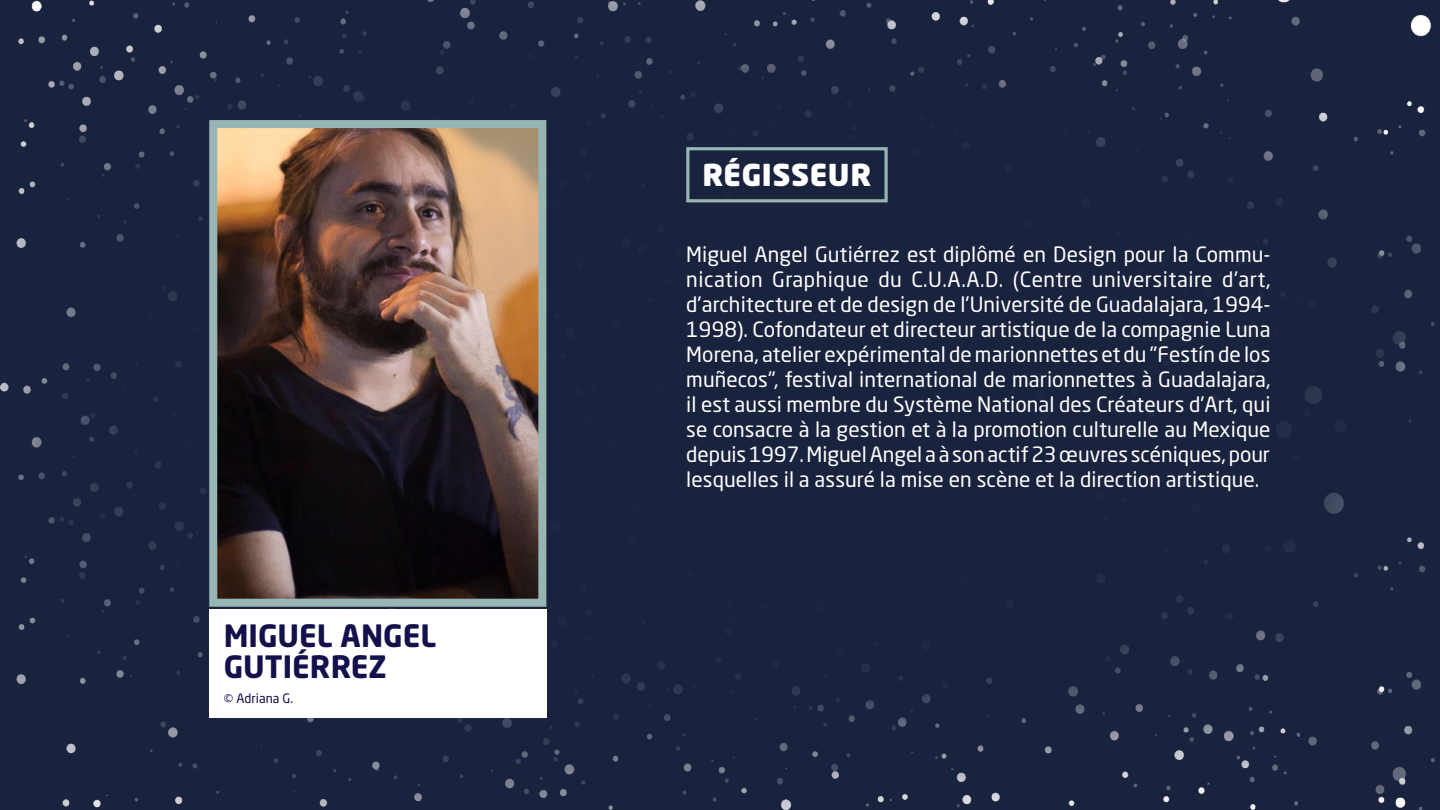
<style>
.page{position:relative;width:1440px;height:810px;background:#19233e}
.page>*{position:absolute;margin:0;border:0;box-sizing:border-box;transform-origin:0 0}
.t1{font:700 30.45px/31.5px "Neo Sans Std";color:#12114b}
.t2{font:900 29.85px "Neo Sans Std";letter-spacing:.02em;color:#fff}
.t3{font:20.85px/25px "Neo Sans Std";letter-spacing:.005em;color:#fff;text-align:justify}
.t4{font:12.83px "Neo Sans Std";color:#12114b}
</style>
<div class="page">
<div style="left:686px;top:147px;width:202px;height:55px;border:3px solid #97b5b3"></div>
<img style="left:218px;top:129px;width:319px;height:469px">
<div style="left:209px;top:120px;width:337px;height:487px;border:8px solid #97b5b3"></div>
<div style="left:209px;top:609px;width:337px;height:109px;background:#fff"></div>
<h1 class="t1" style="left:224px;top:619px;width:214px">MIGUEL ANGEL<br>GUTIÉRREZ</h1>
<p class="t4" style="left:224px;top:691px;width:71px">© Adriana G.</p>
<h2 class="t2" style="left:702px;top:156px;width:171px">RÉGISSEUR</h2>
<p class="t3" style="left:686px;top:241px;width:586px">Miguel Angel Gutiérrez est diplômé en Design pour la Commu&shy;nication Graphique du C.U.A.A.D. (Centre universitaire d'art, d'architecture et de design de l'Université de Guadalajara, 1994- 1998). Cofondateur et directeur artistique de la compagnie Luna Morena, atelier expérimental de marionnettes et du "Festín de los muñecos", festival international de marionnettes à Guadalajara, il est aussi membre du Système National des Créateurs d'Art, qui se consacre à la gestion et à la promotion culturelle au Mexique depuis 1997. Miguel Angel a à son actif 23 œuvres scéniques, pour lesquelles il a assuré la mise en scène et la direction artistique.</p>
</div>
